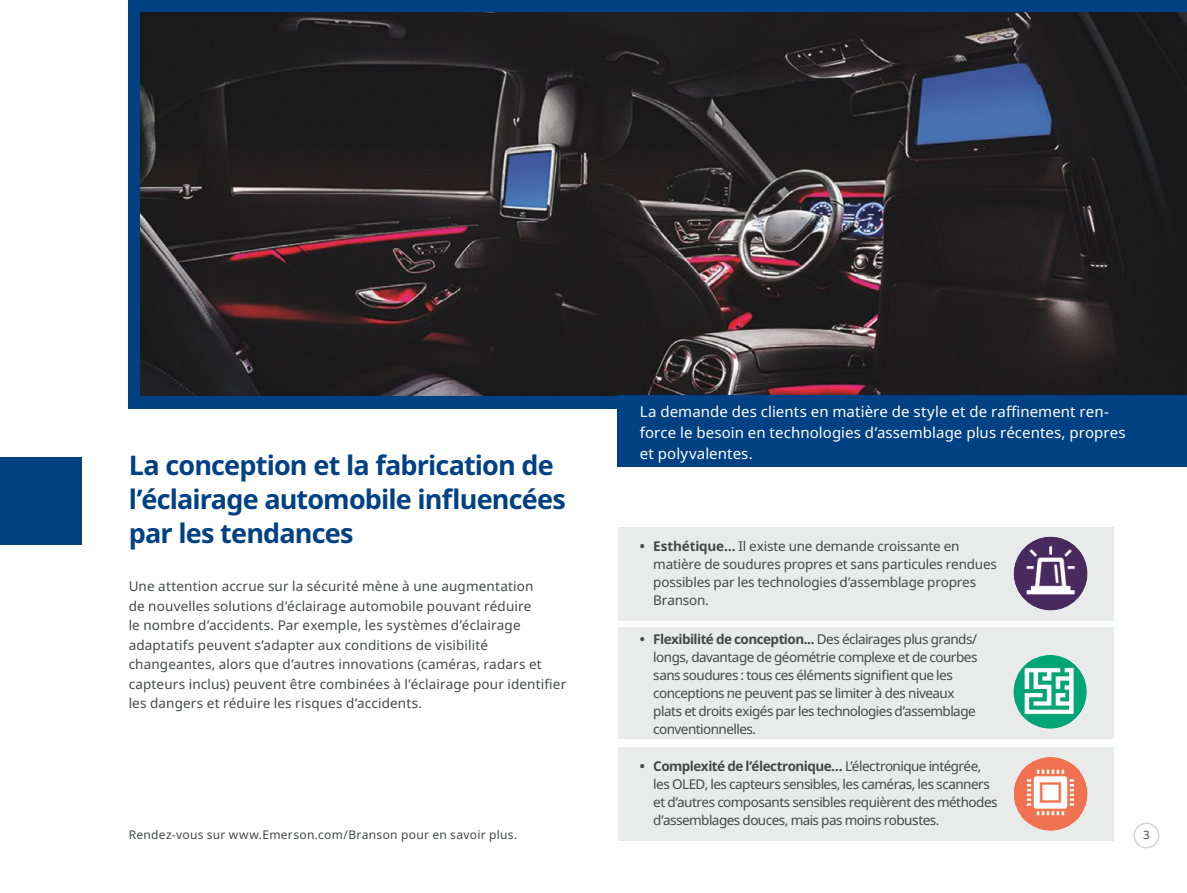
<style>
.page{position:relative;width:1187px;height:893px;background:#fff}
.page>*{position:absolute;margin:0;border:0;box-sizing:border-box;transform-origin:0 0}
.t1{font:700 27px/33.8px "Noto Sans";letter-spacing:-.03em;color:#004183}
.t2{font:15px/21px "Noto Sans";letter-spacing:.005em;color:#fff}
.Bodytext_customer_pain_spread{font:13.5px/18px "Noto Sans";letter-spacing:-.035em;color:#464747}
.Body_text_9pt__Purple_Pages{font:13.5px/19.5px "Noto Sans";letter-spacing:.01em;color:#464747}
.Bodytext_customer_pain_spread-2{font:13.5px/18px "Noto Sans";letter-spacing:-.015em;color:#464747}
.Bodytext_customer_pain_spread-3{font:12px "Noto Sans";letter-spacing:.025em;color:#464747}
.Page_number_right{font:11.55px "Noto Sans";color:#464747}
.s1{font-weight:700}
</style>
<div class="page">
<div style="left:1133px;top:822px;width:26px;height:26px;border:2px solid #d3d5d5;border-radius:50%"></div>
<div style="left:618px;top:627px;width:495px;height:111px;background:#e9eaea"></div>
<div style="left:618px;top:527px;width:495px;height:93px;background:#e9eaea"></div>
<div style="left:618px;top:747px;width:495px;height:93px;background:#e9eaea"></div>
<div style="left:0;top:457px;width:81px;height:88px;background:#004183"></div>
<div style="left:129px;top:0;width:1057px;height:408px;background:#004183"></div>
<img style="left:140px;top:12px;width:1046px;height:383px">
<div style="left:618px;top:395px;width:568px;height:72px;background:#004183"></div>
<svg style="left:1013px;top:537px;width:74px;height:73px;background:#6e557f"></svg>
<svg style="left:1013px;top:655px;width:73px;height:74px"></svg>
<img style="left:1082px;top:659px;width:2px;height:65px">
<img style="left:1018px;top:659px;width:64px;height:65px">
<div style="left:1013px;top:757px;width:74px;height:74px;background:#f07250;border-radius:50%"></div>
<img style="left:1021px;top:765px;width:58px;height:55px">
<p class="t1" style="left:129px;top:449px;width:439px">La conception et la fabrication de l’éclairage automobile influencées par les tendances</p>
<p class="Body_text_9pt__Purple_Pages" style="left:129px;top:577px;width:439px">Une attention accrue sur la sécurité mène à une augmentation<br>de nouvelles solutions d’éclairage automobile pouvant réduire<br>le nombre d’accidents. Par exemple, les systèmes d’éclairage adaptatifs peuvent s’adapter aux conditions de visibilité changeantes, alors que d’autres innovations (caméras, radars et capteurs inclus) peuvent être combinées à l’éclairage pour identifier les dangers et réduire les risques d’accidents.</p>
<p class="Bodytext_customer_pain_spread-3" style="left:129px;top:828px;width:390px">Rendez-vous sur www.Emerson.com/Branson pour en savoir plus.</p>
<p class="t2" style="left:639px;top:402px;width:487px">La demande des clients en matière de style et de raffinement ren&shy;force le besoin en technologies d’assemblage plus récentes, propres et polyvalentes.</p>
<p class="Bodytext_customer_pain_spread-2" style="left:653px;top:537px;width:345px;text-indent:-14px"><span class="s1">• Esthétique…</span> Il existe une demande croissante en matière de soudures propres et sans particules rendues possibles par les technologies d’assemblage propres Branson.</p>
<p class="Bodytext_customer_pain_spread" style="left:653px;top:630px;width:325px;text-indent:-14px"><span class="s1">• Flexibilité de conception...</span> Des éclairages plus grands/ longs, davantage de géométrie complexe et de courbes sans soudures : tous ces éléments signifient que les conceptions ne peuvent pas se limiter à des niveaux plats et droits exigés par les technologies d’assemblage conventionnelles.</p>
<p class="Bodytext_customer_pain_spread" style="left:653px;top:758px;width:346px;text-indent:-14px"><span class="s1">• Complexité de l’électronique…</span> L’électronique intégrée, les OLED, les capteurs sensibles, les caméras, les scanners et d’autres composants sensibles requièrent des méthodes d’assemblages douces, mais pas moins robustes.</p>
<p class="Page_number_right" style="left:1142px;top:828px;width:8px">3</p>
</div>
